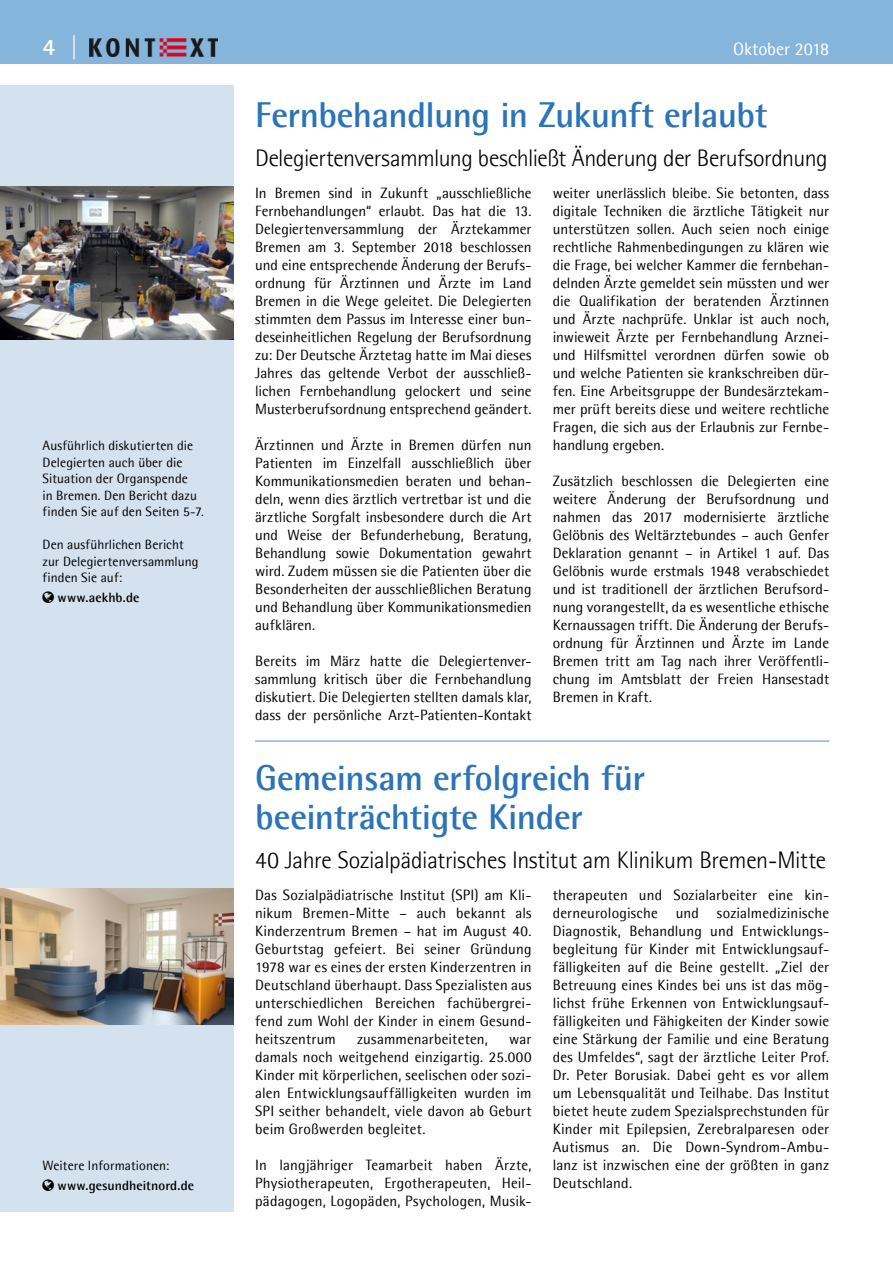
<style>
.page{position:relative;width:893px;height:1263px;background:#fff}
.page>*{position:absolute;margin:0;border:0;box-sizing:border-box;transform-origin:0 0}
.t1{font:700 36px/39px "Agfa Rotis Semisans";letter-spacing:-.015em;color:#2a74b7}
.t2{font:300 24px "Agfa Rotis Semisans";letter-spacing:-.02em;color:#000}
.t3{font:700 24px "Agfa Rotis Semisans";color:#fff}
.t4{font:18px "Agfa Rotis Semisans";letter-spacing:-.005em;color:#fff}
.t5{font:15px/18px "Agfa Rotis Semisans";letter-spacing:.005em;color:#000;text-align:justify}
.t6{font:13.5px/16.5px "Agfa Rotis Semisans";letter-spacing:.005em;color:#000}
.t7{font:700 13.5px "Agfa Rotis Semisans";letter-spacing:.01em;color:#000}
</style>
<div class="page">
<div style="left:0;top:85px;width:234px;height:1127px;background:#d4e1ee"></div>
<div style="left:0;top:0;width:893px;height:64px;background:#86b5dc"></div>
<img style="left:89px;top:38px;width:128px;height:18px">
<img style="left:0;top:186px;width:234px;height:153px">
<hr style="left:255px;top:740px;width:574px;height:2px;background:#86b5dc">
<img style="left:0;top:888px;width:234px;height:136px">
<h2 class="t3" style="left:43px;top:32px;width:37px">4 |</h2>
<p class="t4" style="left:733px;top:38px;width:98px">Oktober 2018</p>
<p class="t6" style="left:43px;top:437px;width:163px">Ausführlich diskutierten die<br>Delegierten auch über die<br>Situation der Organspende<br>in Bremen. Den Bericht dazu finden Sie auf den Seiten 5-7.</p>
<p class="t6" style="left:43px;top:536px;width:158px">Den ausführlichen Bericht zur Delegiertenversammlung finden Sie auf:</p>
<p class="t7" style="left:58px;top:589px;width:83px">www.aekhb.de</p>
<p class="t6" style="left:43px;top:1157px;width:128px">Weitere Informationen:</p>
<p class="t7" style="left:58px;top:1177px;width:138px">www.gesundheitnord.de</p>
<h1 class="t1" style="left:255px;top:95px;width:514px">Fernbehandlung in Zukunft erlaubt</h1>
<h2 class="t2" style="left:255px;top:144px;width:574px">Delegiertenversammlung beschließt Änderung der Berufsordnung</h2>
<p class="t5" style="left:255px;top:184px;width:278px">In Bremen sind in Zukunft „ausschließliche Fernbehandlungen“ erlaubt. Das hat die 13.<br>Delegiertenversammlung der Ärztekammer Bremen am 3. September 2018 beschlossen und eine entsprechende Änderung der Berufs&shy;ordnung für Ärztinnen und Ärzte im Land Bremen in die Wege geleitet. Die Delegierten stimmten dem Passus im Interesse einer bun&shy;deseinheitlichen Regelung der Berufsordnung zu: Der Deutsche Ärztetag hatte im Mai dieses Jahres das geltende Verbot der ausschließ&shy;lichen Fernbehandlung gelockert und seine Musterberufsordnung entsprechend geändert.</p>
<p class="t5" style="left:255px;top:436px;width:278px">Ärztinnen und Ärzte in Bremen dürfen nun Patienten im Einzelfall ausschließlich über Kommunikationsmedien beraten und behan&shy;deln, wenn dies ärztlich vertretbar ist und die ärztliche Sorgfalt insbesondere durch die Art und Weise der Befunderhebung, Beratung, Behandlung sowie Dokumentation gewahrt wird. Zudem müssen sie die Patienten über die Besonderheiten der ausschließlichen Beratung und Behandlung über Kommunikationsmedien aufklären.</p>
<p class="t5" style="left:255px;top:652px;width:278px">Bereits im März hatte die Delegiertenver&shy;sammlung kritisch über die Fernbehandlung diskutiert. Die Delegierten stellten damals klar, dass der persönliche Arzt-Patienten-Kontakt</p>
<p class="t5" style="left:553px;top:184px;width:278px">weiter unerlässlich bleibe. Sie betonten, dass digitale Techniken die ärztliche Tätigkeit nur unterstützen sollen. Auch seien noch einige rechtliche Rahmenbedingungen zu klären wie die Frage, bei welcher Kammer die fernbehan&shy;delnden Ärzte gemeldet sein müssten und wer die Qualifikation der beratenden Ärztinnen und Ärzte nachprüfe. Unklar ist auch noch, inwieweit Ärzte per Fernbehandlung Arznei&shy;und Hilfsmittel verordnen dürfen sowie ob und welche Patienten sie krankschreiben dür&shy;fen. Eine Arbeitsgruppe der Bundesärztekam&shy;mer prüft bereits diese und weitere rechtliche Fragen, die sich aus der Erlaubnis zur Fernbe&shy;handlung ergeben.</p>
<p class="t5" style="left:553px;top:472px;width:278px">Zusätzlich beschlossen die Delegierten eine weitere Änderung der Berufsordnung und nahmen das 2017 modernisierte ärztliche Gelöbnis des Weltärztebundes – auch Genfer Deklaration genannt – in Artikel 1 auf. Das Gelöbnis wurde erstmals 1948 verabschiedet und ist traditionell der ärztlichen Berufsord&shy;nung vorangestellt, da es wesentliche ethische Kernaussagen trifft. Die Änderung der Berufs&shy;ordnung für Ärztinnen und Ärzte im Lande Bremen tritt am Tag nach ihrer Veröffentli&shy;chung im Amtsblatt der Freien Hansestadt Bremen in Kraft.</p>
<h1 class="t1" style="left:255px;top:758px;width:392px">Gemeinsam erfolgreich für beeinträchtigte Kinder</h1>
<h2 class="t2" style="left:255px;top:846px;width:572px">40 Jahre Sozialpädiatrisches Institut am Klinikum Bremen-Mitte</h2>
<p class="t5" style="left:255px;top:886px;width:278px">Das Sozialpädiatrische Institut (SPI) am Kli&shy;nikum Bremen-Mitte – auch bekannt als Kinderzentrum Bremen – hat im August 40.<br>Geburtstag gefeiert. Bei seiner Gründung 1978 war es eines der ersten Kinderzentren in Deutschland überhaupt. Dass Spezialisten aus unterschiedlichen Bereichen fachübergrei&shy;fend zum Wohl der Kinder in einem Gesund&shy;heitszentrum</p>
<p class="t5" style="left:553px;top:886px;width:278px">therapeuten und Sozialarbeiter eine kin&shy;derneurologische und sozialmedizinische Diagnostik, Behandlung und Entwicklungs&shy;begleitung für Kinder mit Entwicklungsauf&shy;fälligkeiten auf die Beine gestellt. „Ziel der Betreuung eines Kindes bei uns ist das mög&shy;lichst frühe Erkennen von Entwicklungsauf&shy;fälligkeiten und Fähigkeiten der Kinder sowie eine Stärkung der Familie und eine Beratung des Umfeldes“, sagt der ärztliche Leiter Prof.<br>Dr. Peter Borusiak. Dabei geht es vor allem um Lebensqualität und Teilhabe. Das Institut bietet heute zudem Spezialsprechstunden für Kinder mit Epilepsien, Zerebralparesen oder Autismus an. Die Down-Syndrom-Ambu&shy;lanz ist inzwischen eine der größten in ganz Deutschland.</p>
<p class="t5" style="left:357px;top:1030px;width:132px">zusammenarbeiteten,</p>
<p class="t5" style="left:255px;top:1030px;width:278px;text-indent:254px">war damals noch weitgehend einzigartig. 25.000<br>Kinder mit körperlichen, seelischen oder sozi&shy;alen Entwicklungsauffälligkeiten wurden im SPI seither behandelt, viele davon ab Geburt beim Großwerden begleitet.</p>
<p class="t5" style="left:255px;top:1156px;width:278px">In langjähriger Teamarbeit haben Ärzte, Physiotherapeuten, Ergotherapeuten, Heil&shy;pädagogen, Logopäden, Psychologen, Musik-</p>
</div>
